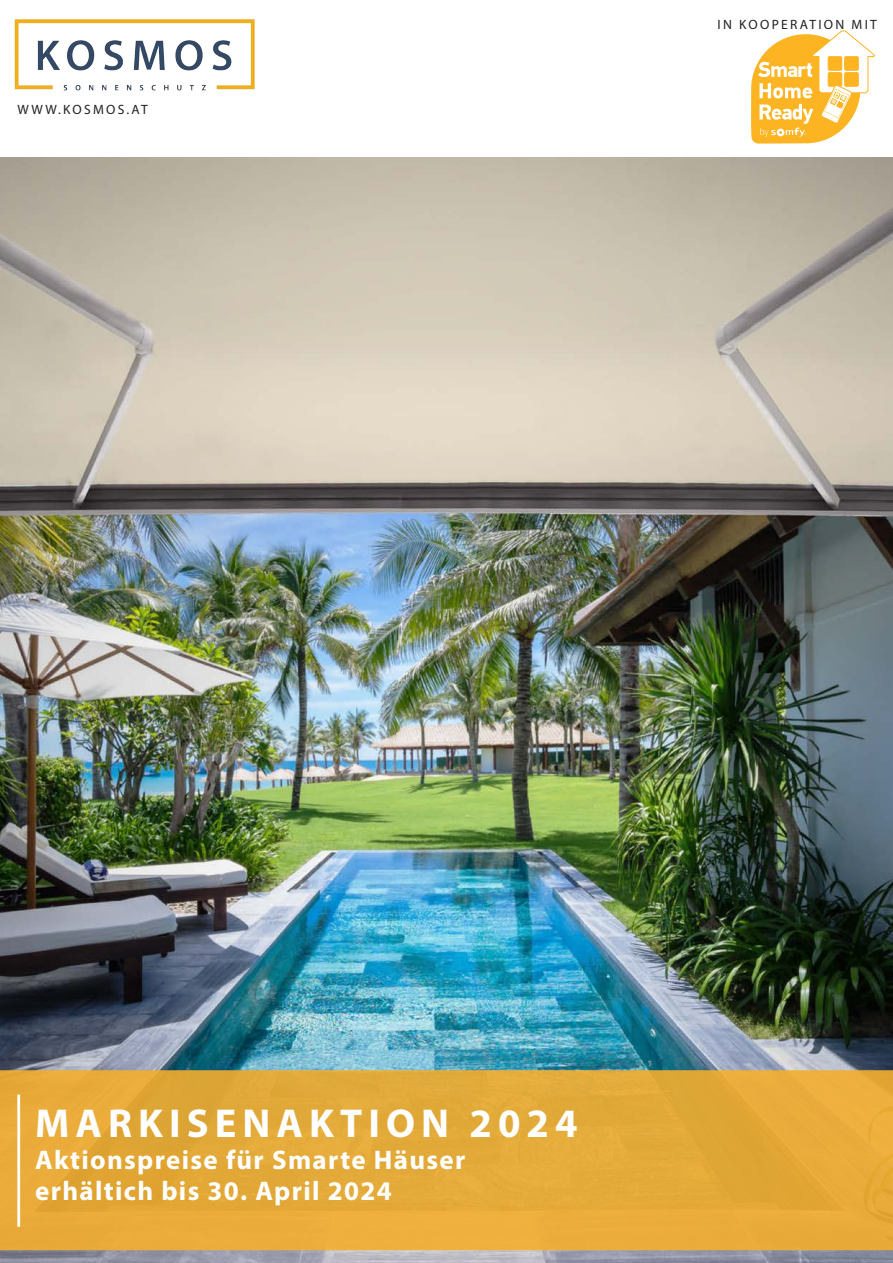
<style>
.page{position:relative;width:893px;height:1263px;background:#fff}
.page>*{position:absolute;margin:0;border:0;box-sizing:border-box;transform-origin:0 0}
.t1{font:700 40.5px "Myriad Pro";letter-spacing:.15em;color:#fff}
.t2{font:700 27px "Myriad Pro";letter-spacing:.05em;color:#fff}
.t3{font:13.5px "Myriad Pro";letter-spacing:.17em;color:#231f20}
</style>
<div class="page">
<img style="left:0;top:158px;width:893px;height:1105px">
<svg style="left:0;top:1070px;width:893px;height:180px;fill:#e5ab3a"></svg>
<hr style="left:17px;top:1095px;width:3px;height:132px;background:#fff">
<svg style="left:751px;top:30px;width:124px;height:114px"></svg>
<img style="left:14px;top:19px;width:241px;height:72px">
<p class="t3" style="left:17px;top:101px;width:132px">WWW.KOSMOS.AT</p>
<p class="t3" style="left:718px;top:16px;width:161px">IN KOOPERATION MIT</p>
<p class="t1" style="left:35px;top:1097px;width:544px">MARKISENAKTION 2024</p>
<p class="t2" style="left:35px;top:1142px;width:432px">Aktionspreise für Smarte Häuser</p>
<p class="t2" style="left:35px;top:1174px;width:358px">erhältich bis 30. April 2024</p>
</div>
